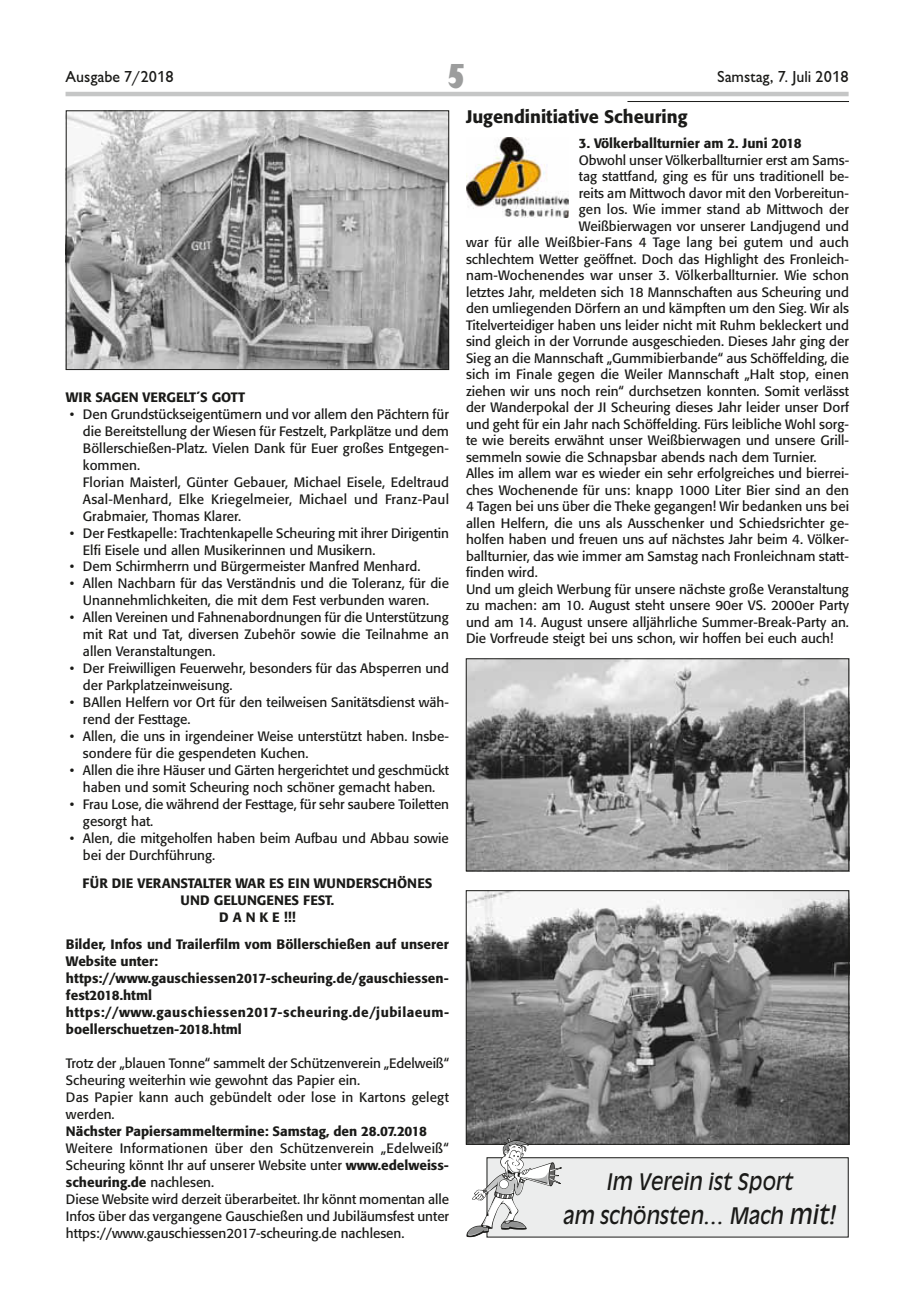
<style>
.page{position:relative;width:915px;height:1297px;background:#fff}
.page>*{position:absolute;margin:0;border:0;box-sizing:border-box;transform-origin:0 0}
.t1{font:800 condensed 36px "Giltus T";color:#9c9d9d}
.t2{font:italic 22.5px/34.5px "Antique Olive";color:#1a1a18;text-align:center;scale:.9 1}
.t3{font:500 18px "Formata";color:#1a1a18}
.t4{font:500 16.5px "Giltus T";color:#1a1a18}
.t5{font:13.5px/17px "Formata";color:#1a1a18}
.t6{font:500 13.5px/17px "Formata";color:#1a1a18;text-align:center}
.s1{font-weight:500}
.s2{font-size:25.5px}
</style>
<div class="page">
<hr style="left:65px;top:92px;width:783px;height:4px;background:#c5c6c6">
<hr style="left:627px;top:101px;width:221px;height:1px;background:#1a1a18">
<img style="left:68px;top:113px;width:379px;height:255px">
<div style="left:66px;top:111px;width:383px;height:259px;border:1px solid #1a1a18"></div>
<img style="left:468px;top:660px;width:378px;height:209px">
<div style="left:466px;top:658px;width:382px;height:213px;border:1px solid #1a1a18"></div>
<img style="left:468px;top:892px;width:378px;height:250px">
<div style="left:466px;top:890px;width:382px;height:254px;border:1px solid #1a1a18"></div>
<img style="left:466px;top:137px;width:102px;height:81px">
<div style="left:487px;top:1158px;width:360px;height:79px;background:#eceded"></div>
<div style="left:486px;top:1157px;width:362px;height:80px;border:1px solid #1a1a18"></div>
<svg style="left:466px;top:1138px;width:96px;height:99px"></svg>
<p class="t4" style="left:65px;top:67px;width:110px">Ausgabe 7/2018</p>
<h1 class="t1" style="left:447px;top:55px;width:19px">5</h1>
<p class="t4" style="left:716px;top:67px;width:133px">Samstag, 7. Juli 2018</p>
<p class="t6" style="left:66px;top:389px;width:180px">WIR SAGEN VERGELT´S GOTT</p>
<p class="t5" style="left:83px;top:406px;width:367px;text-indent:-13px">• Den Grundstückseigentümern und vor allem den Pächtern für die Bereitstellung der Wiesen für Festzelt, Parkplätze und dem Böllerschießen-Platz. Vielen Dank für Euer großes Entgegen&shy;kommen.<br>Florian Maisterl, Günter Gebauer, Michael Eisele, Edeltraud Asal-Menhard, Elke Kriegelmeier, Michael und Franz-Paul Grabmaier, Thomas Klarer.</p>
<p class="t5" style="left:83px;top:524px;width:367px;text-indent:-13px">• Der Festkapelle: Trachtenkapelle Scheuring mit ihrer Dirigentin<br>Elfi Eisele und allen Musikerinnen und Musikern.</p>
<p class="t5" style="left:70px;top:558px;width:352px">• Dem Schirmherrn und Bürgermeister Manfred Menhard.</p>
<p class="t5" style="left:70px;top:575px;width:380px;text-align:center">• Allen Nachbarn für das Verständnis und die Toleranz, für die<br>Unannehmlichkeiten, die mit dem Fest verbunden waren.</p>
<p class="t5" style="left:83px;top:609px;width:367px;text-align:justify;text-indent:-13px">• Allen Vereinen und Fahnenabordnungen für die Unterstützung mit Rat und Tat, diversen Zubehör sowie die Teilnahme an allen Veranstaltungen.</p>
<p class="t5" style="left:83px;top:660px;width:367px;text-indent:-13px">• Der Freiwilligen Feuerwehr, besonders für das Absperren und der Parkplatzeinweisung.</p>
<p class="t5" style="left:83px;top:694px;width:367px;text-indent:-13px">• BAllen Helfern vor Ort für den teilweisen Sanitätsdienst wäh&shy;rend der Festtage.</p>
<p class="t5" style="left:83px;top:728px;width:367px;text-indent:-13px">• Allen, die uns in irgendeiner Weise unterstützt haben. Insbe&shy;sondere für die gespendeten Kuchen.</p>
<p class="t5" style="left:70px;top:762px;width:380px;text-align:center">• Allen die ihre Häuser und Gärten hergerichtet und geschmückt haben und somit Scheuring noch schöner gemacht haben.</p>
<p class="t5" style="left:83px;top:796px;width:367px;text-indent:-13px">• Frau Lose, die während der Festtage, für sehr saubere Toiletten gesorgt hat.</p>
<p class="t5" style="left:83px;top:829px;width:367px;text-indent:-13px">• Alen, die mitgeholfen haben beim Aufbau und Abbau sowie bei der Durchführung.</p>
<p class="t6" style="left:83px;top:874px;width:351px">FÜR DIE VERANSTALTER WAR ES EIN WUNDERSCHÖNES<br>UND GELUNGENES FEST.<br>D A N K E !!!</p>
<p class="t6" style="left:66px;top:936px;width:384px;text-align:left">Bilder, Infos und Trailerfilm vom Böllerschießen auf unserer Website unter: https://www.gauschiessen2017-scheuring.de/gauschiessen&shy;fest2018.html https://www.gauschiessen2017-scheuring.de/jubilaeum&shy;boellerschuetzen-2018.html</p>
<p class="t5" style="left:66px;top:1055px;width:384px">Trotz der „blauen Tonne“ sammelt der Schützenverein „Edelweiß“ Scheuring weiterhin wie gewohnt das Papier ein.<br>Das Papier kann auch gebündelt oder lose in Kartons gelegt werden.</p>
<p class="t6" style="left:66px;top:1122px;width:362px">Nächster Papiersammeltermine: Samstag, den 28.07.2018</p>
<p class="t5" style="left:66px;top:1139px;width:384px">Weitere Informationen über den Schützenverein „Edelweiß“ Scheuring könnt Ihr auf unserer Website unter <span class="s1">www.edelweiss&shy;scheuring.de</span> nachlesen.<br>Diese Website wird derzeit überarbeitet. Ihr könnt momentan alle Infos über das vergangene Gauschießen und Jubiläumsfest unter https://www.gauschiessen2017-scheuring.de nachlesen.</p>
<h3 class="t3" style="left:466px;top:106px;width:223px">Jugendinitiative Scheuring</h3>
<p class="t6" style="left:578px;top:135px;width:224px">3. Völkerballturnier am 2. Juni 2018</p>
<p class="t5" style="left:578px;top:152px;width:272px">Obwohl unser Völkerballturnier erst am Sams-</p>
<p class="t5" style="left:578px;top:168px;width:272px">tag stattfand, ging es für uns traditionell be-</p>
<p class="t5" style="left:578px;top:185px;width:271px">reits am Mittwoch davor mit den Vorbereitun-</p>
<p class="t5" style="left:578px;top:201px;width:271px">gen los. Wie immer stand ab Mittwoch der</p>
<p class="t5" style="left:578px;top:218px;width:271px">Weißbierwagen vor unserer Landjugend und</p>
<p class="t5" style="left:466px;top:234px;width:384px">war für alle Weißbier-Fans 4 Tage lang bei gutem und auch</p>
<p class="t5" style="left:466px;top:251px;width:384px">schlechtem Wetter geöffnet. Doch das Highlight des Fronleich-</p>
<p class="t5" style="left:466px;top:267px;width:384px">nam-Wochenendes war unser 3. Völkerballturnier. Wie schon</p>
<p class="t5" style="left:466px;top:284px;width:384px">letztes Jahr, meldeten sich 18 Mannschaften aus Scheuring und</p>
<p class="t5" style="left:466px;top:300px;width:384px">den umliegenden Dörfern an und kämpften um den Sieg. Wir als</p>
<p class="t5" style="left:466px;top:317px;width:384px">Titelverteidiger haben uns leider nicht mit Ruhm bekleckert und</p>
<p class="t5" style="left:466px;top:333px;width:384px">sind gleich in der Vorrunde ausgeschieden. Dieses Jahr ging der</p>
<p class="t5" style="left:466px;top:350px;width:384px">Sieg an die Mannschaft „Gummibierbande“ aus Schöffelding, die</p>
<p class="t5" style="left:466px;top:366px;width:384px">sich im Finale gegen die Weiler Mannschaft „Halt stop, einen</p>
<p class="t5" style="left:466px;top:383px;width:384px">ziehen wir uns noch rein“ durchsetzen konnten. Somit verlässt</p>
<p class="t5" style="left:466px;top:399px;width:384px">der Wanderpokal der JI Scheuring dieses Jahr leider unser Dorf</p>
<p class="t5" style="left:466px;top:416px;width:384px">und geht für ein Jahr nach Schöffelding. Fürs leibliche Wohl sorg-</p>
<p class="t5" style="left:466px;top:432px;width:384px">te wie bereits erwähnt unser Weißbierwagen und unsere Grill-</p>
<p class="t5" style="left:466px;top:449px;width:352px">semmeln sowie die Schnapsbar abends nach dem Turnier.</p>
<p class="t5" style="left:466px;top:465px;width:384px">Alles im allem war es wieder ein sehr erfolgreiches und bierrei-</p>
<p class="t5" style="left:466px;top:482px;width:384px">ches Wochenende für uns: knapp 1000 Liter Bier sind an den</p>
<p class="t5" style="left:466px;top:498px;width:384px">4 Tagen bei uns über die Theke gegangen! Wir bedanken uns bei</p>
<p class="t5" style="left:466px;top:515px;width:384px">allen Helfern, die uns als Ausschenker und Schiedsrichter ge-</p>
<p class="t5" style="left:466px;top:531px;width:384px">holfen haben und freuen uns auf nächstes Jahr beim 4. Völker-</p>
<p class="t5" style="left:466px;top:548px;width:384px">ballturnier, das wie immer am Samstag nach Fronleichnam statt-</p>
<p class="t5" style="left:466px;top:564px;width:73px">finden wird.</p>
<p class="t5" style="left:466px;top:581px;width:384px">Und um gleich Werbung für unsere nächste große Veranstaltung</p>
<p class="t5" style="left:466px;top:597px;width:384px">zu machen: am 10. August steht unsere 90er VS. 2000er Party</p>
<p class="t5" style="left:466px;top:614px;width:384px">und am 14. August unsere alljährliche Summer-Break-Party an.</p>
<p class="t5" style="left:466px;top:630px;width:369px">Die Vorfreude steigt bei uns schon, wir hoffen bei euch auch!</p>
<h2 class="t2" style="left:562px;top:1163px;width:305px">Im Verein ist Sport<br>am schönsten… Mach <span class="s2">mit!</span></h2>
</div>
